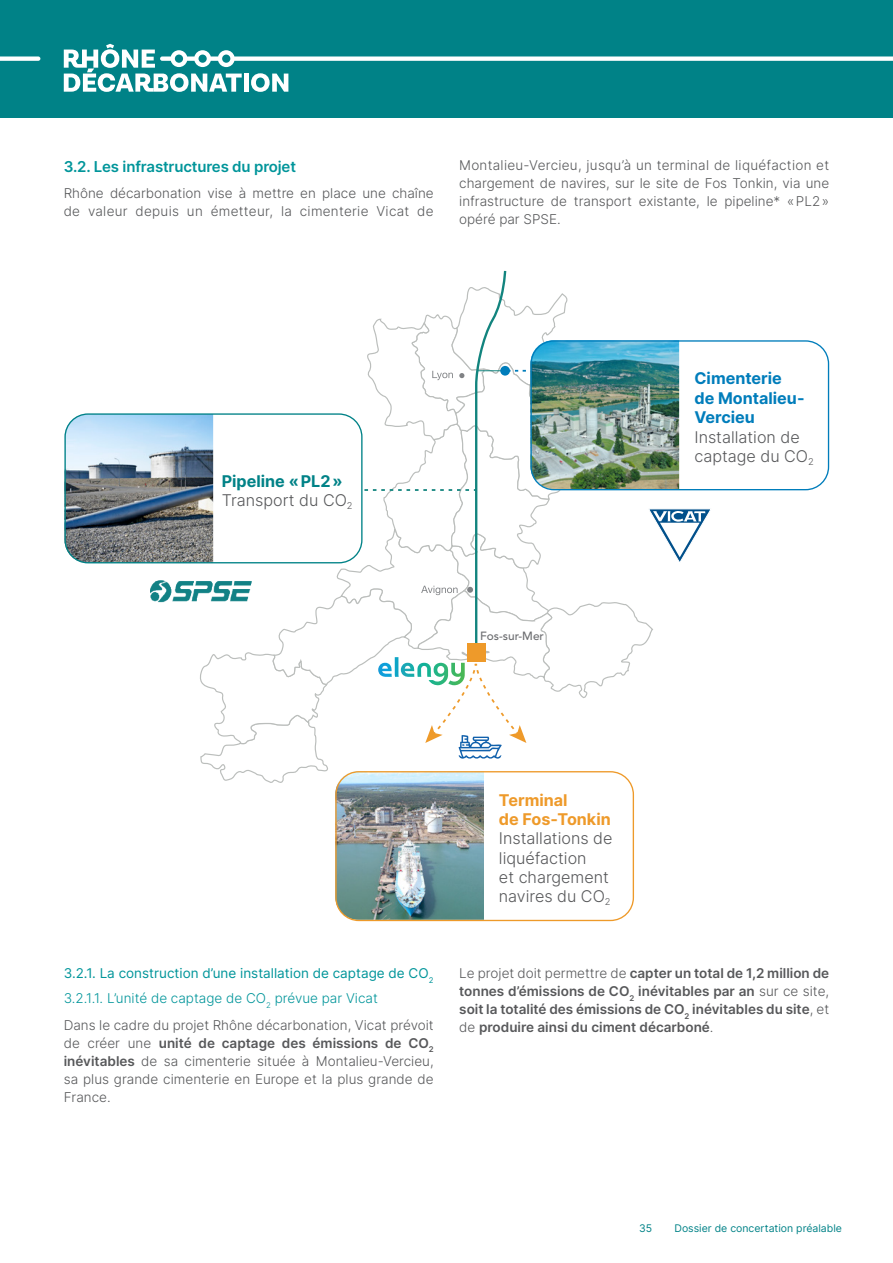
<style>
.page{position:relative;width:893px;height:1263px;background:#fff}
.page>*{position:absolute;margin:0;border:0;box-sizing:border-box;transform-origin:0 0}
.t1{font:300 16.2px/19.4px "Inter";color:#57585a}
.t2{font:700 16.2px/19.4px "Inter";color:#007dbb}
.t3{font:700 16.2px/19.4px "Inter";color:#008287}
.t4{font:700 16.2px/19.4px "Inter";color:#ee9a2a}
.t5{font:600 15px "Inter";letter-spacing:-.01em;color:#00959a}
.t6{font:300 13.5px/18px "Inter";color:#57585a;text-align:justify}
.t7{font:600 13.5px/18px "Inter";color:#57585a;text-align:justify}
.t8{font:13.5px/25px "Inter";color:#00959a}
.t9{font:500 11.85px "Avenir LT Std";color:#6c6d70}
.t10{font:10.5px "Inter";color:#008287}
.s1{font-weight:300;color:#57585a}
.s2{font-weight:300}
.s3{font-weight:600}
</style>
<div class="page">
<div style="left:0;top:0;width:893px;height:118px;background:#008287"></div>
<svg style="left:64px;top:44px;width:829px;height:48px"></svg>
<svg style="left:0;top:56px;width:40px;height:5px"></svg>
<svg style="left:84px;top:270px;width:628px;height:650px"></svg>
<img style="left:66px;top:415px;width:147px;height:148px">
<div style="left:64px;top:413px;width:299px;height:150px;border:1px solid #008287;border-radius:23px"></div>
<p class="t5" style="left:64px;top:155px;width:234px">3.2. Les infrastructures du projet</p>
<p class="t6" style="left:64px;top:184px;width:371px">Rhône décarbonation vise à mettre en place une chaîne de valeur depuis un émetteur, la cimenterie Vicat de</p>
<p class="t6" style="left:459px;top:156px;width:371px">Montalieu-Vercieu, jusqu’à un terminal de liquéfaction et chargement de navires, sur le site de Fos Tonkin, via une infrastructure de transport existante, le pipeline* «PL2» opéré par SPSE.</p>
<p class="t3" style="left:222px;top:471px;width:132px">Pipeline «PL2»<br><span class="s1">Transport du CO</span><sub>2</sub></p>
<p class="t9" style="left:480px;top:629px;width:65px">Fos-sur-Mer</p>
<p class="t2" style="left:694px;top:368px;width:112px">Cimenterie de Montalieu-<br>Vercieu</p>
<p class="t1" style="left:694px;top:427px;width:121px">Installation de captage du CO<sub>2</sub></p>
<p class="t8" style="left:64px;top:960px;width:371px">3.2.1. La construction d’une installation de captage de CO<sub>2<br></sub><span class="s2">3.2.1.1. L’unité de captage de CO</span><sub>2</sub> <span class="s2">prévue par Vicat</span></p>
<p class="t6" style="left:64px;top:1015px;width:371px">Dans le cadre du projet Rhône décarbonation, Vicat prévoit de créer une <span class="s3">unité de captage des émissions de CO</span><sub>2 </sub><span class="s3">inévitables</span> de sa cimenterie située à Montalieu-Vercieu, sa plus grande cimenterie en Europe et la plus grande de France.</p>
<p class="t4" style="left:499px;top:789px;width:113px">Terminal<br>de Fos-Tonkin</p>
<p class="t1" style="left:499px;top:828px;width:115px">Installations de liquéfaction<br>et chargement navires du CO<sub>2</sub></p>
<p class="t7" style="left:459px;top:964px;width:371px"><span class="s2">Le projet doit permettre de</span> capter un total de 1,2 million de tonnes d’émissions de CO<sub>2</sub> inévitables par an <span class="s2">sur ce site, </span>soit la totalité des émissions de CO<sub>2</sub> inévitables du site<span class="s2">, et de</span> produire ainsi du ciment décarboné<span class="s2">.</span></p>
<p class="t10" style="left:639px;top:1221px;width:15px">35</p>
<p class="t10" style="left:674px;top:1221px;width:169px">Dossier de concertation préalable</p>
</div>
